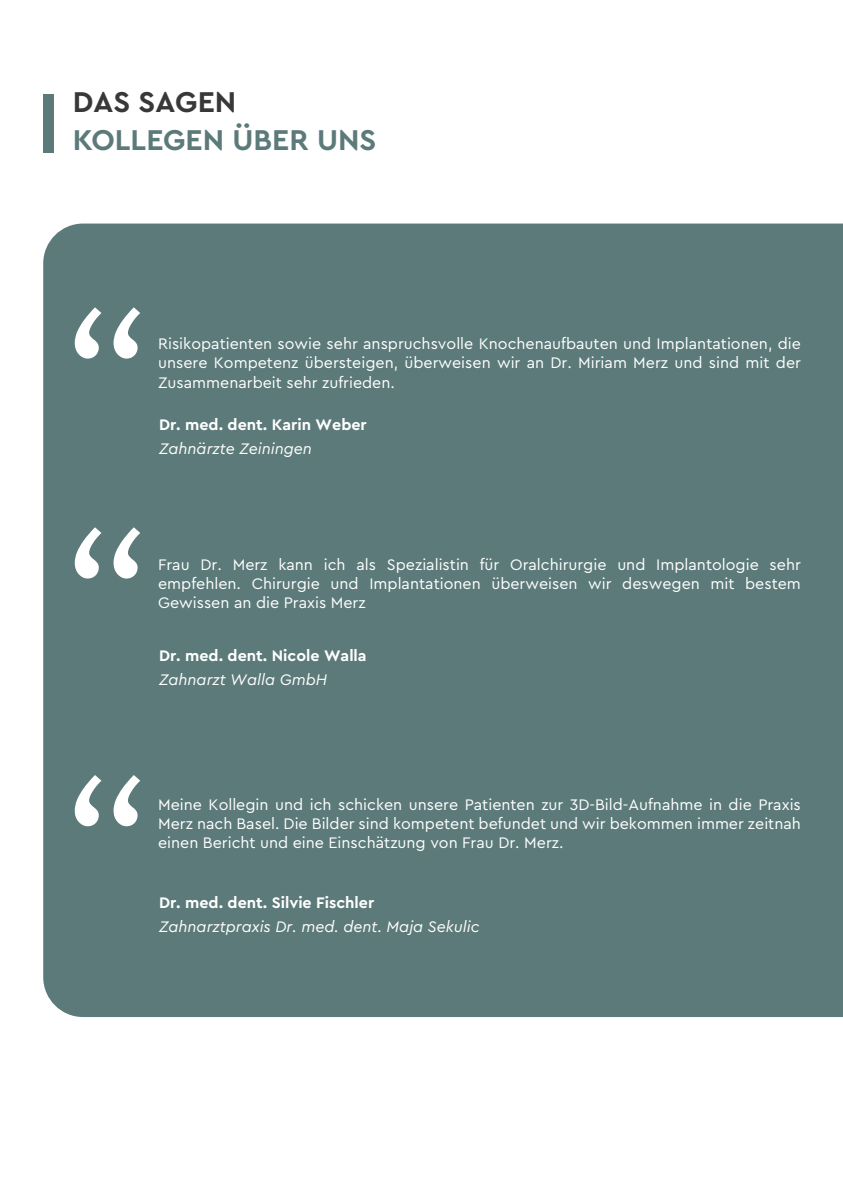
<style>
.page{position:relative;width:843px;height:1191px;background:#fff}
.page>*{position:absolute;margin:0;border:0;box-sizing:border-box;transform-origin:0 0}
.t1{font:700 30px "Cera Pro";color:#5b7a79}
.t2{font:700 30px "Cera Pro";color:#383839}
.t3{font:16px/19.2px "Cera Pro";color:#fff;text-align:justify}
.t4{font:italic 16px "Cera Pro";color:#fff}
.t5{font:700 16px "Cera Pro";color:#fff}
</style>
<div class="page">
<div style="left:43px;top:224px;width:799px;height:793px;background:#5b7a79"></div>
<div style="left:43px;top:94px;width:10px;height:58px;background:#5b7a79"></div>
<svg style="left:75px;top:307px;width:65px;height:52px"></svg>
<svg style="left:75px;top:527px;width:65px;height:51px"></svg>
<svg style="left:75px;top:775px;width:65px;height:51px"></svg>
<h1 class="t2" style="left:73px;top:82px;width:165px">DAS SAGEN</h1>
<h1 class="t1" style="left:73px;top:120px;width:305px">KOLLEGEN ÜBER UNS</h1>
<p class="t3" style="left:158px;top:333px;width:644px">Risikopatienten sowie sehr anspruchsvolle Knochenaufbauten und Implantationen, die unsere Kompetenz übersteigen, überweisen wir an Dr. Miriam Merz und sind mit der Zusammenarbeit sehr zufrieden.</p>
<p class="t5" style="left:159px;top:413px;width:209px">Dr. med. dent. Karin Weber</p>
<p class="t4" style="left:159px;top:437px;width:154px">Zahnärzte Zeiningen</p>
<p class="t3" style="left:158px;top:554px;width:644px">Frau Dr. Merz kann ich als Spezialistin für Oralchirurgie und Implantologie sehr empfehlen. Chirurgie und Implantationen überweisen wir deswegen mit bestem Gewissen an die Praxis Merz</p>
<p class="t5" style="left:159px;top:644px;width:209px">Dr. med. dent. Nicole Walla</p>
<p class="t4" style="left:159px;top:668px;width:170px">Zahnarzt Walla GmbH</p>
<p class="t3" style="left:158px;top:794px;width:644px">Meine Kollegin und ich schicken unsere Patienten zur 3D-Bild-Aufnahme in die Praxis Merz nach Basel. Die Bilder sind kompetent befundet und wir bekommen immer zeitnah einen Bericht und eine Einschätzung von Frau Dr. Merz.</p>
<p class="t5" style="left:159px;top:892px;width:217px">Dr. med. dent. Silvie Fischler</p>
<p class="t4" style="left:159px;top:916px;width:322px">Zahnarztpraxis Dr. med. dent. Maja Sekulic</p>
</div>
